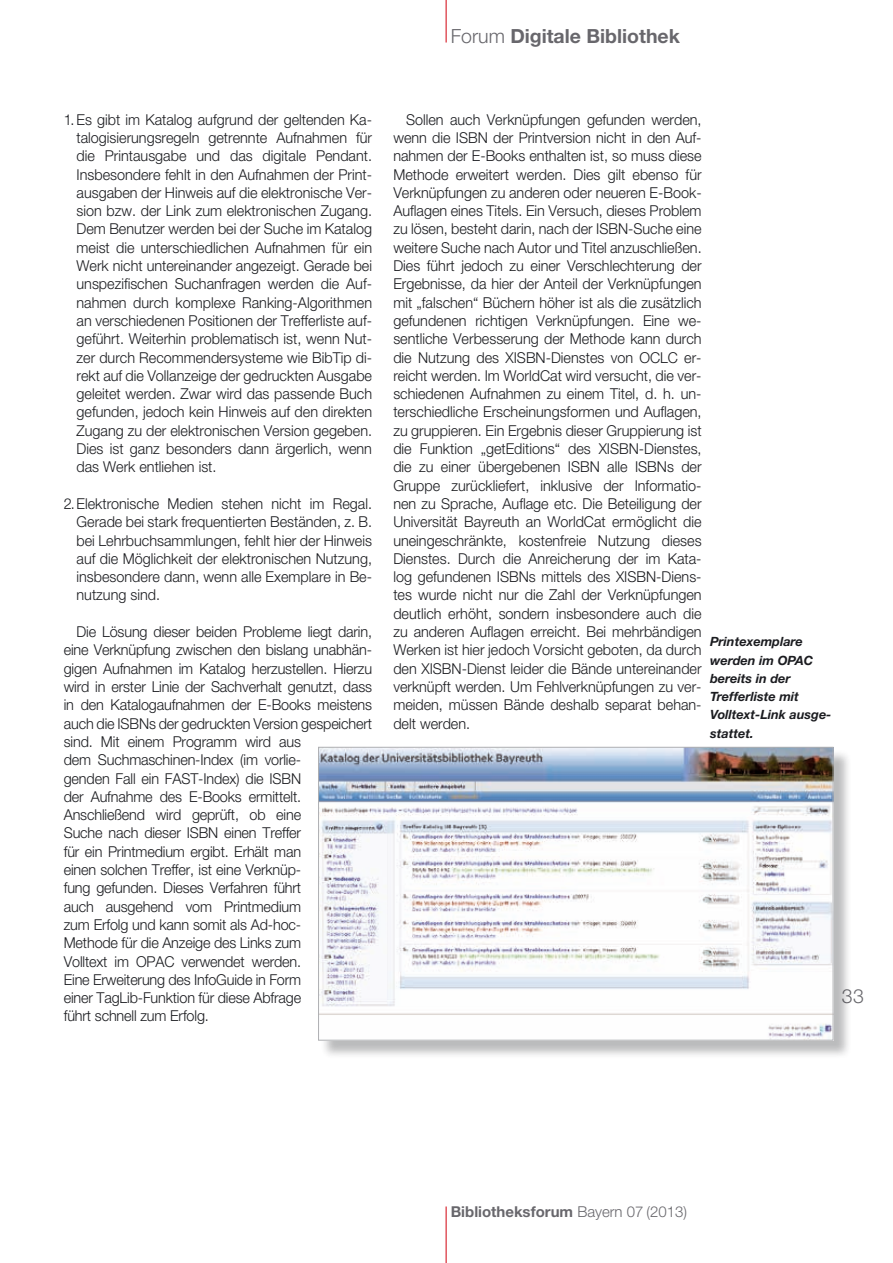
<style>
.page{position:relative;width:893px;height:1263px;background:#fff}
.page>*{position:absolute;margin:0;border:0;box-sizing:border-box;transform-origin:0 0}
.t1{font:700 19.5px "Helvetica Neue";color:#68676c}
.t2{font:300 19.5px "Helvetica Neue";color:#68676c}
.t3{font:300 15px/18.3px "Helvetica Neue";color:#1b1c20;text-align:justify;scale:.96 1}
.t4{font:700 15px "Helvetica Neue";color:#68676c}
.t5{font:italic 700 12.75px/18.3px "Helvetica Neue";color:#1b1c20}
.s1{font-weight:300}
</style>
<div class="page">
<hr style="left:446px;top:0;width:1px;height:43px;background:#d1010e">
<hr style="left:446px;top:1206px;width:1px;height:57px;background:#d1010e">
<div style="left:320px;top:749px;width:532px;height:310px;background:#1b1c20;opacity:.3"></div>
<img style="left:320px;top:749px;width:511px;height:289px">
<div style="left:318px;top:747px;width:515px;height:293px;border:1px solid #aeafb2"></div>
<h1 class="t1" style="left:451px;top:24px;width:231px"><span class="s1">Forum</span> Digitale Bibliothek</h1>
<p class="t3" style="left:77px;top:110px;width:309px;text-indent:-13px">1. Es gibt im Katalog aufgrund der geltenden Ka&shy;talogisierungsregeln getrennte Aufnahmen für die Printausgabe und das digitale Pendant.<br>Insbesondere fehlt in den Aufnahmen der Print&shy;ausgaben der Hinweis auf die elektronische Ver&shy;sion bzw. der Link zum elektronischen Zugang.<br>Dem Benutzer werden bei der Suche im Katalog meist die unterschiedlichen Aufnahmen für ein Werk nicht untereinander angezeigt. Gerade bei unspezifischen Suchanfragen werden die Auf&shy;nahmen durch komplexe Ranking-Algorithmen an verschiedenen Positionen der Trefferliste auf&shy;geführt. Weiterhin problematisch ist, wenn Nut&shy;zer durch Recommendersysteme wie BibTip di&shy;rekt auf die Vollanzeige der gedruckten Ausgabe geleitet werden. Zwar wird das passende Buch gefunden, jedoch kein Hinweis auf den direkten Zugang zu der elektronischen Version gegeben.<br>Dies ist ganz besonders dann ärgerlich, wenn das Werk entliehen ist.</p>
<p class="t3" style="left:77px;top:494px;width:309px;text-indent:-13px">2. Elektronische Medien stehen nicht im Regal.<br>Gerade bei stark frequentierten Beständen, z. B. bei Lehrbuchsammlungen, fehlt hier der Hinweis auf die Möglichkeit der elektronischen Nutzung, insbesondere dann, wenn alle Exemplare in Be&shy;nutzung sind.</p>
<p class="t3" style="left:64px;top:622px;width:323px;text-indent:13px">Die Lösung dieser beiden Probleme liegt darin, eine Verknüpfung zwischen den bislang unabhän&shy;gigen Aufnahmen im Katalog herzustellen. Hierzu wird in erster Linie der Sachverhalt genutzt, dass in den Katalogaufnahmen der E-Books meistens auch die ISBN</p>
<p class="t3" style="left:64px;top:714px;width:323px;text-align:left;text-indent:85px">s der gedruckten Version gespeichert sind. Mit einem Programm wird aus<br>dem Suchmaschinen-Index (im vorlie-<br>genden Fall ein FAST-Index) die ISBN<br>der Aufnahme des E-Books ermittelt.<br>Anschließend wird geprüft, ob eine<br>Suche nach dieser ISBN</p>
<p class="t3" style="left:64px;top:823px;width:249px;text-indent:160px">einen Treffer für ein Printmedium ergibt. Erhält man einen solchen Treffer, ist eine Verknüp&shy;fung gefunden. Dieses Verfahren führt auch ausgehend vom Printmedium zum Erfolg und kann somit als Ad-hoc-Methode für die Anzeige des Links zum Volltext im OPAC verwendet werden.<br>Eine Erweiterung des InfoGuide in Form einer TagLib-Funktion für diese Abfrage führt schnell zum Erfolg.</p>
<p class="t3" style="left:393px;top:110px;width:323px;text-indent:13px">Sollen auch Verknüpfungen gefunden werden, wenn die ISBN</p>
<p class="t3" style="left:393px;top:128px;width:323px;text-indent:100px">der Printversion nicht in den Auf&shy;nahmen der E-Books enthalten ist, so muss diese Methode erweitert werden. Dies gilt ebenso für Verknüpfungen zu anderen oder neueren E-Book-Auflagen eines Titels. Ein Versuch, dieses Problem zu lösen, besteht darin, nach der ISBN</p>
<p class="t3" style="left:393px;top:220px;width:323px;text-indent:235px">-Suche eine weitere Suche nach Autor und Titel anzuschließen.<br>Dies führt jedoch zu einer Verschlechterung der Ergebnisse, da hier der Anteil der Verknüpfungen mit „falschen“ Büchern höher ist als die zusätzlich gefundenen richtigen Verknüpfungen. Eine we&shy;sentliche Verbesserung der Methode kann durch die Nutzung des XISBN</p>
<p class="t3" style="left:393px;top:348px;width:323px;text-indent:152px">-Dienstes von OCLC er&shy;reicht werden. Im WorldCat wird versucht, die ver&shy;schiedenen Aufnahmen zu einem Titel, d. h. un&shy;terschiedliche Erscheinungsformen und Auflagen, zu gruppieren. Ein Ergebnis dieser Gruppierung ist die Funktion „getEditions“ des XISBN</p>
<p class="t3" style="left:639px;top:439px;width:67px">-Dienstes,</p>
<p class="t3" style="left:393px;top:457px;width:191px">die zu einer übergebenen ISBN</p>
<p class="t3" style="left:607px;top:457px;width:38px">alle ISBN</p>
<p class="t3" style="left:393px;top:457px;width:323px;text-indent:274px">s der Gruppe zurückliefert, inklusive der Informatio&shy;nen zu Sprache, Auflage etc. Die Beteiligung der Universität Bayreuth an WorldCat ermöglicht die uneingeschränkte, kostenfreie Nutzung dieses Dienstes. Durch die Anreicherung der im Kata&shy;log gefundenen ISBN</p>
<p class="t3" style="left:529px;top:567px;width:109px">s mittels des XISBN</p>
<p class="t3" style="left:393px;top:567px;width:323px;text-indent:263px">-Diens&shy;tes wurde nicht nur die Zahl der Verknüpfungen deutlich erhöht, sondern insbesondere auch die zu anderen Auflagen erreicht. Bei mehrbändigen Werken ist hier jedoch Vorsicht geboten, da durch den XISBN</p>
<p class="t3" style="left:393px;top:659px;width:323px;text-indent:68px">-Dienst leider die Bände untereinander verknüpft werden. Um Fehlverknüpfungen zu ver&shy;meiden, müssen Bände deshalb separat behan&shy;delt werden.</p>
<p class="t5" style="left:710px;top:632px;width:123px">Printexemplare werden im OPAC bereits in der<br>Trefferliste mit<br>Volltext-Link ausge&shy;stattet.</p>
<h1 class="t2" style="left:842px;top:984px;width:24px">33</h1>
<p class="t4" style="left:451px;top:1202px;width:238px">Bibliotheksforum <span class="s1">Bayern 07 (2013)</span></p>
</div>
